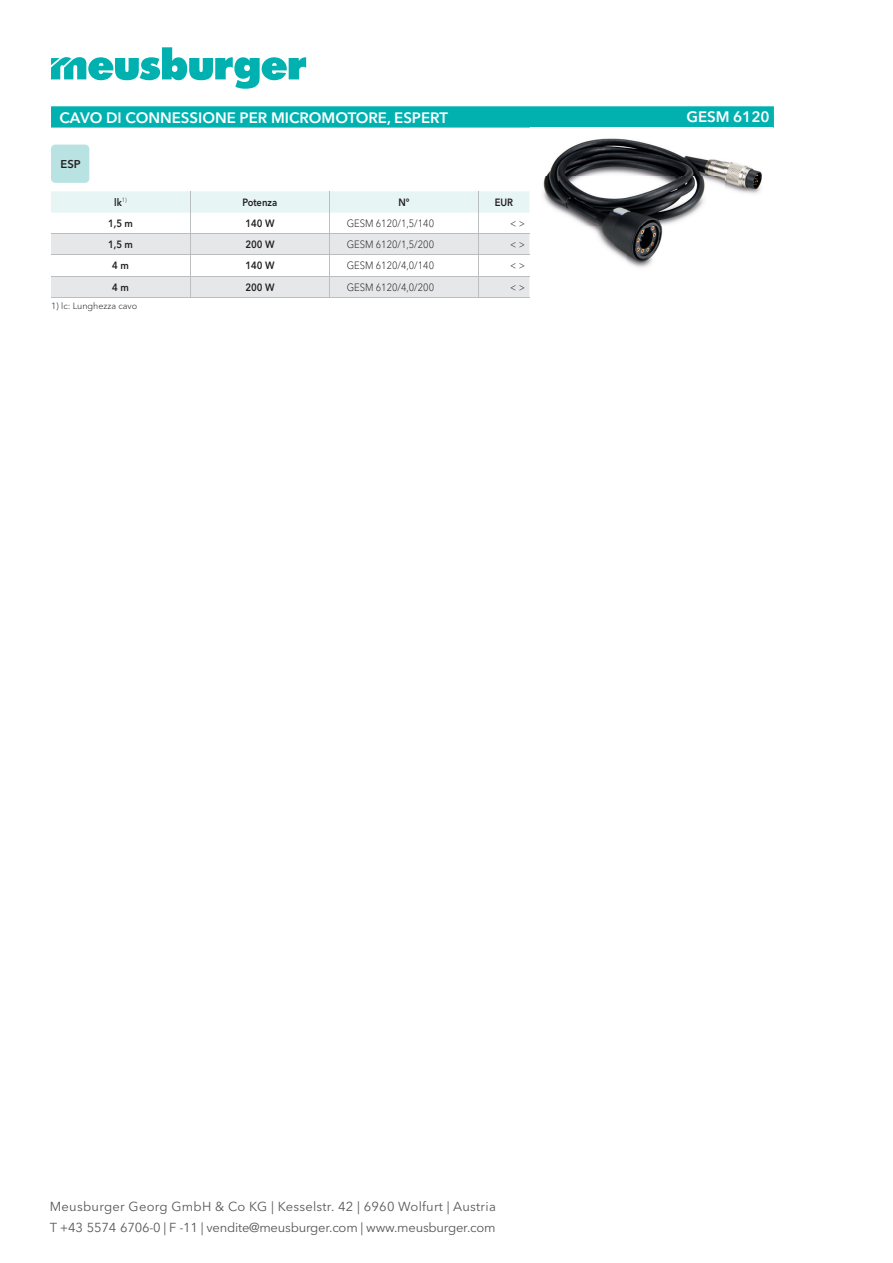
<style>
.page{position:relative;width:893px;height:1263px;background:#fff}
.page>*{position:absolute;margin:0;border:0;box-sizing:border-box;transform-origin:0 0}
.t1{font:600 15px "Avenir Next W1 G";color:#fff}
.t2{font:12.9px/20.7px "Avenir Next W1 G";letter-spacing:-.005em;color:#57585a}
.t3{font:600 11.25px "Avenir Next W1 G";color:#231f20}
.t4{font:300 10.5px "Avenir Next W1 G";color:#231f20;scale:.9 1}
.t5{font:600 10.5px "Avenir Next W1 G";color:#231f20;scale:.9 1}
.t6{font:300 9px "Avenir Next W1 G";color:#231f20}
</style>
<div class="page">
<svg style="left:51px;top:47px;width:255px;height:42px"></svg>
<svg style="left:51px;top:106px;width:723px;height:22px;background:#0ab4b3"></svg>
<div style="left:51px;top:145px;width:38px;height:38px;background:#b9e2e3;border-radius:4px"></div>
<hr style="left:51px;top:297px;width:139px;height:1px;background:#bcbdc0">
<hr style="left:190px;top:297px;width:140px;height:1px;background:#bcbdc0">
<hr style="left:330px;top:297px;width:148px;height:1px;background:#bcbdc0">
<hr style="left:478px;top:297px;width:51px;height:1px;background:#bcbdc0">
<svg style="left:51px;top:191px;width:478px;height:106px"></svg>
<img style="left:543px;top:138px;width:219px;height:130px">
<p class="t1" style="left:60px;top:108px;width:390px">CAVO DI CONNESSIONE PER MICROMOTORE, ESPERT</p>
<p class="t1" style="left:686px;top:108px;width:85px">GESM 6120</p>
<p class="t3" style="left:60px;top:157px;width:22px">ESP</p>
<p class="t5" style="left:114px;top:196px;width:15px">lk<sup>1)</sup></p>
<p class="t5" style="left:242px;top:196px;width:40px">Potenza</p>
<p class="t5" style="left:398px;top:196px;width:14px">N°</p>
<p class="t5" style="left:495px;top:196px;width:22px">EUR</p>
<p class="t5" style="left:108px;top:217px;width:29px">1,5 m</p>
<p class="t5" style="left:245px;top:217px;width:34px">140 W</p>
<p class="t4" style="left:347px;top:217px;width:99px">GESM 6120/1,5/140</p>
<p class="t4" style="left:510px;top:217px;width:18px">&lt; &gt;</p>
<p class="t5" style="left:108px;top:238px;width:29px">1,5 m</p>
<p class="t5" style="left:245px;top:238px;width:34px">200 W</p>
<p class="t4" style="left:347px;top:238px;width:99px">GESM 6120/1,5/200</p>
<p class="t4" style="left:510px;top:238px;width:18px">&lt; &gt;</p>
<p class="t5" style="left:112px;top:259px;width:20px">4 m</p>
<p class="t5" style="left:245px;top:259px;width:34px">140 W</p>
<p class="t4" style="left:347px;top:259px;width:99px">GESM 6120/4,0/140</p>
<p class="t4" style="left:510px;top:259px;width:18px">&lt; &gt;</p>
<p class="t5" style="left:112px;top:280px;width:20px">4 m</p>
<p class="t5" style="left:245px;top:280px;width:34px">200 W</p>
<p class="t4" style="left:347px;top:281px;width:99px">GESM 6120/4,0/200</p>
<p class="t4" style="left:510px;top:281px;width:18px">&lt; &gt;</p>
<p class="t6" style="left:51px;top:300px;width:88px">1) lc: Lunghezza cavo</p>
<p class="t2" style="left:50px;top:1196px;width:448px">Meusburger Georg GmbH &amp; Co KG | Kesselstr. 42 | 6960 Wolfurt | Austria<br>T +43 5574 6706-0 | F -11 | vendite@meusburger.com | www.meusburger.com</p>
</div>
